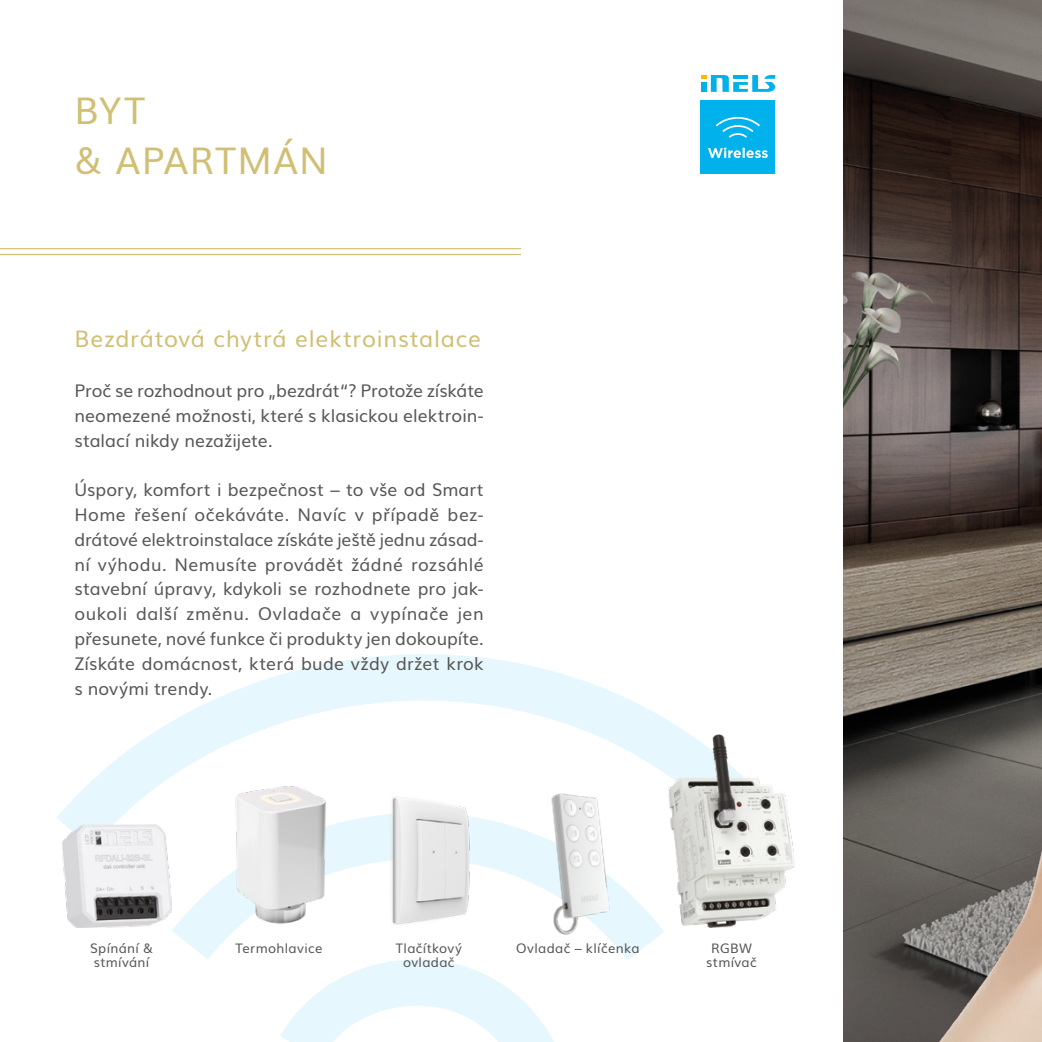
<style>
.page{position:relative;width:1042px;height:1042px;background:#fff}
.page>*{position:absolute;margin:0;border:0;box-sizing:border-box;transform-origin:0 0}
.t1{font:36.75px/49.7px "Muli";letter-spacing:.03em;color:#d0bf74}
.t2{font:22.75px "Muli";letter-spacing:.03em;color:#d0bf74}
.t3{font:17.5px/24.8px "Muli";letter-spacing:.005em;color:#575756;text-align:justify}
.t4{font:13.12px/14.2px "Muli";letter-spacing:.025em;color:#575756;text-align:center}
</style>
<div class="page">
<hr style="left:0;top:248px;width:521px;height:1px;background:#d0bf74">
<hr style="left:0;top:254px;width:521px;height:1px;background:#d0bf74">
<svg style="left:56px;top:654px;width:673px;height:388px"></svg>
<img style="left:669px;top:734px;width:125px;height:193px">
<img style="left:63px;top:824px;width:108px;height:103px">
<img style="left:537px;top:789px;width:81px;height:148px">
<img style="left:229px;top:781px;width:100px;height:146px">
<img style="left:843px;top:0;width:199px;height:483px">
<img style="left:387px;top:786px;width:84px;height:149px">
<img style="left:843px;top:483px;width:199px;height:559px">
<svg style="left:701px;top:75px;width:74px;height:17px"></svg>
<div style="left:700px;top:100px;width:75px;height:74px;background:#00b1eb"></div>
<svg style="left:716px;top:117px;width:44px;height:21px"></svg>
<svg style="left:708px;top:148px;width:60px;height:10px"></svg>
<div style="left:700px;top:82px;width:6px;height:10px;background:#00b1eb"></div>
<h1 class="t1" style="left:74px;top:83px;width:255px">BYT<br>&amp; APARTMÁN</h1>
<h2 class="t2" style="left:74px;top:320px;width:408px">Bezdrátová chytrá elektroinstalace</h2>
<p class="t3" style="left:74px;top:377px;width:411px">Proč se rozhodnout pro „bezdrát“? Protože získáte neomezené možnosti, které s klasickou elektroin&shy;stalací nikdy nezažijete.</p>
<p class="t3" style="left:74px;top:476px;width:411px">Úspory, komfort i bezpečnost – to vše od Smart Home řešení očekáváte. Navíc v případě bez&shy;drátové elektroinstalace získáte ještě jednu zásad&shy;ní výhodu. Nemusíte provádět žádné rozsáhlé stavební úpravy, kdykoli se rozhodnete pro jak&shy;oukoli další změnu. Ovladače a vypínače jen přesunete, nové funkce či produkty jen dokoupíte.<br>Získáte domácnost, která bude vždy držet krok s novými trendy.</p>
<p class="t4" style="left:90px;top:940px;width:64px;text-align:left">Spínání &amp; stmívání</p>
<p class="t4" style="left:396px;top:940px;width:68px">Tlačítkový ovladač</p>
<p class="t4" style="left:706px;top:940px;width:52px">RGBW stmívač</p>
<p class="t4" style="left:236px;top:940px;width:88px">Termohlavice</p>
<p class="t4" style="left:516px;top:940px;width:125px">Ovladač – klíčenka</p>
</div>
